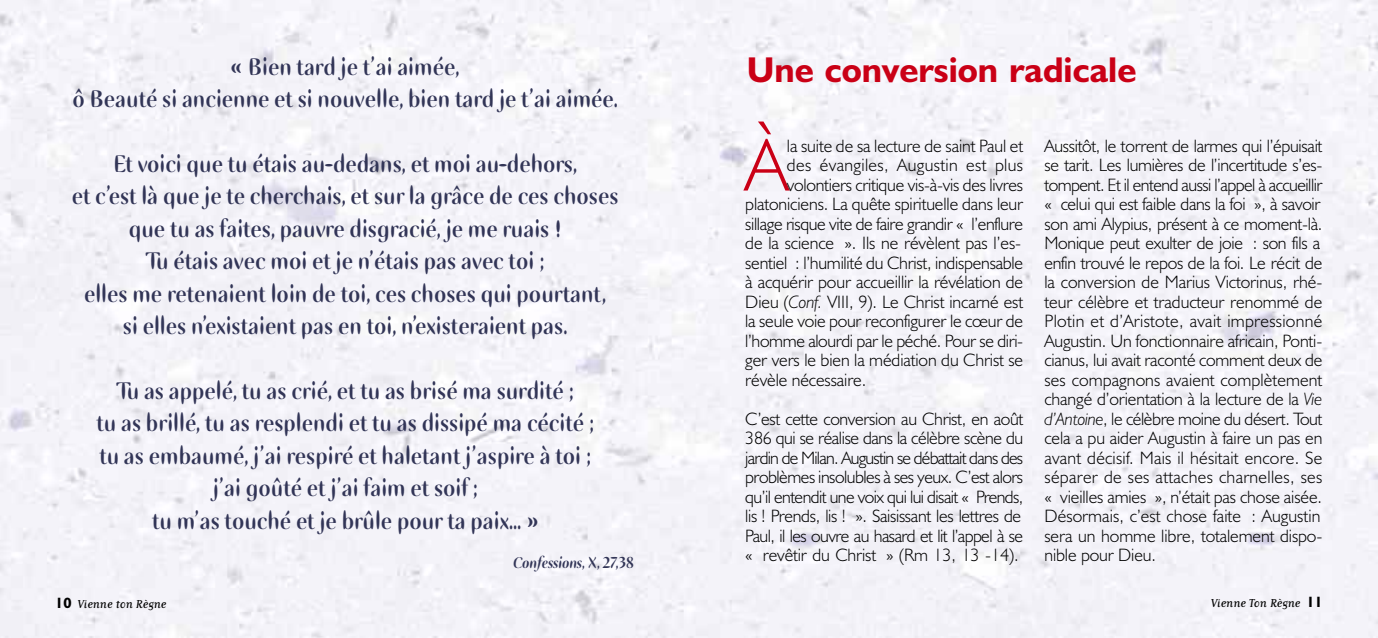
<style>
.page{position:relative;width:1378px;height:638px;background:#fff}
.page>*{position:absolute;margin:0;border:0;box-sizing:border-box;transform-origin:0 0}
.t1{font:300 75.15px "Humanist 521 BT";color:#ca0016}
.t2{font:700 36px "Humanist 521 BT";color:#ca0016}
.t3{font:700 27px/32.4px "Ellipse ITC";color:#323557;text-align:center}
.t4{font:300 18px/19.5px "Humanist 521 BT";letter-spacing:-.005em;color:#000;text-align:justify}
.t5{font:300 18px "Humanist 521 BT";letter-spacing:.02em;color:#000}
.t6{font:italic 700 18px "Ellipse ITC";color:#323557}
.t7{font:13.5px "Matrix Script";color:#000}
.s1{font-style:normal}
.s2{font-style:italic}
.s3{font-family:"Humanist 521 BT";font-weight:700;font-size:15px}
</style>
<div class="page">
<h3 class="t3" style="left:72px;top:52px;width:547px">« Bien tard je t’ai aimée,<br>ô Beauté si ancienne et si nouvelle, bien tard je t’ai aimée.</h3>
<p class="t3" style="left:72px;top:149px;width:548px">Et voici que tu étais au-dedans, et moi au-dehors,<br>et c’est là que je te cherchais, et sur la grâce de ces choses que tu as faites, pauvre disgracié, je me ruais !<br>Tu étais avec moi et je n’étais pas avec toi ;<br>elles me retenaient loin de toi, ces choses qui pourtant,<br>si elles n’existaient pas en toi, n’existeraient pas.</p>
<h3 class="t3" style="left:96px;top:376px;width:499px">Tu as appelé, tu as crié, et tu as brisé ma surdité ;<br>tu as brillé, tu as resplendi et tu as dissipé ma cécité ; tu as embaumé, j’ai respiré et haletant j’aspire à toi ; j’ai goûté et j’ai faim et soif ;<br>tu m’as touché et je brûle pour ta paix… »</h3>
<p class="t6" style="left:513px;top:555px;width:122px">Confessions<span class="s1">, X, 27,38</span></p>
<h2 class="t2" style="left:747px;top:57px;width:391px">Une conversion radicale</h2>
<h1 class="t1" style="left:745px;top:139px;width:44px">À</h1>
<p class="t4" style="left:787px;top:138px;width:238px">la suite de sa lecture de saint Paul et</p>
<p class="t5" style="left:787px;top:159px;width:238px">des évangiles, Augustin est plus</p>
<p class="t4" style="left:787px;top:177px;width:238px">volontiers critique vis-à-vis des livres</p>
<p class="t4" style="left:745px;top:196px;width:279px">platoniciens. La quête spirituelle dans leur</p>
<p class="t4" style="left:745px;top:216px;width:279px">sillage risque vite de faire grandir « l’enflure</p>
<p class="t4" style="left:745px;top:235px;width:277px">de la science ». Ils ne révèlent pas l’es-</p>
<p class="t4" style="left:745px;top:255px;width:279px">sentiel : l’humilité du Christ, indispensable</p>
<p class="t4" style="left:745px;top:274px;width:279px">à acquérir pour accueillir la révélation de</p>
<p class="t4" style="left:745px;top:294px;width:279px">Dieu (<span class="s2">Conf.</span> VIII, 9). Le Christ incarné est</p>
<p class="t4" style="left:745px;top:313px;width:279px">la seule voie pour reconfigurer le cœur de</p>
<p class="t4" style="left:745px;top:333px;width:279px">l’homme alourdi par le péché. Pour se diri-</p>
<p class="t4" style="left:745px;top:352px;width:279px">ger vers le bien la médiation du Christ se</p>
<p class="t4" style="left:745px;top:372px;width:122px">révèle nécessaire.</p>
<p class="t4" style="left:745px;top:411px;width:279px">C’est cette conversion au Christ, en août 386 qui se réalise dans la célèbre scène du jardin de Milan. Augustin se débattait dans des problèmes insolubles à ses yeux. C’est alors qu’il entendit une voix qui lui disait « Prends, lis ! Prends, lis ! ». Saisissant les lettres de Paul, il les ouvre au hasard et lit l’appel à se « revêtir du Christ » (Rm 13, 13 -14).</p>
<p class="t4" style="left:1044px;top:138px;width:279px">Aussitôt, le torrent de larmes qui l’épuisait se tarit. Les lumières de l’incertitude s’es&shy;tompent. Et il entend aussi l’appel à accueillir « celui qui est faible dans la foi », à savoir son ami Alypius, présent à ce moment-là.<br>Monique peut exulter de joie : son fils a enfin trouvé le repos de la foi. Le récit de la conversion de Marius Victorinus, rhé&shy;teur célèbre et traducteur renommé de Plotin et d’Aristote, avait impressionné Augustin. Un fonctionnaire africain, Ponti&shy;cianus, lui avait raconté comment deux de ses compagnons avaient complètement changé d’orientation à la lecture de la <span class="s2">Vie d’Antoine</span>, le célèbre moine du désert. Tout cela a pu aider Augustin à faire un pas en avant décisif. Mais il hésitait encore. Se séparer de ses attaches charnelles, ses « vieilles amies », n’était pas chose aisée.<br>Désormais, c’est chose faite : Augustin sera un homme libre, totalement dispo&shy;nible pour Dieu.</p>
<p class="t7" style="left:55px;top:595px;width:113px"><span class="s3">10</span> Vienne ton Règne</p>
<p class="t7" style="left:1211px;top:594px;width:113px">Vienne Ton Règne <span class="s3">11</span></p>
</div>
